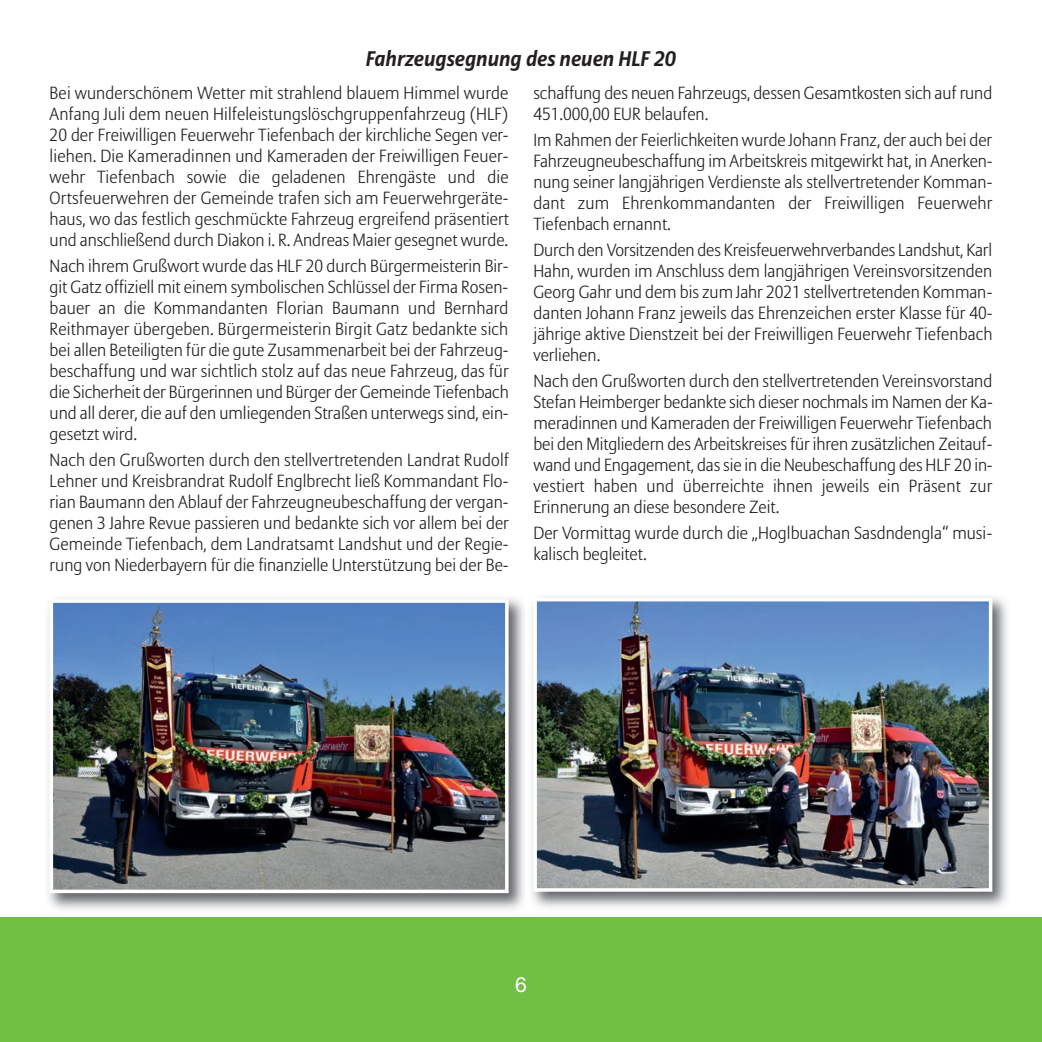
<style>
.page{position:relative;width:1042px;height:1042px;background:#fff}
.page>*{position:absolute;margin:0;border:0;box-sizing:border-box;transform-origin:0 0}
.t1{font:italic 700 21px "Allianz Sans";color:#231f20}
.t2{font:21px "Helvetica Neue";color:#fff}
.t3{font:300 17.5px/21px "Allianz Sans";color:#231f20;text-align:justify}
</style>
<div class="page">
<div style="left:0;top:918px;width:1042px;height:124px;background:#71bf44"></div>
<img style="left:48px;top:598px;width:476px;height:312px">
<img style="left:55px;top:604px;width:448px;height:284px">
<div style="left:50px;top:599px;width:458px;height:294px;border:4px solid #fff"></div>
<img style="left:532px;top:597px;width:475px;height:311px">
<img style="left:538px;top:603px;width:449px;height:283px">
<div style="left:533px;top:598px;width:459px;height:293px;border:4px solid #fff"></div>
<p class="t1" style="left:366px;top:50px;width:312px">Fahrzeugsegnung des neuen HLF 20</p>
<p class="t3" style="left:50px;top:84px;width:461px">Bei wunderschönem Wetter mit strahlend blauem Himmel wurde Anfang Juli dem neuen Hilfeleistungslöschgruppenfahrzeug (HLF)<br>20 der Freiwilligen Feuerwehr Tiefenbach der kirchliche Segen ver&shy;liehen. Die Kameradinnen und Kameraden der Freiwilligen Feuer&shy;wehr Tiefenbach sowie die geladenen Ehrengäste und die Ortsfeuerwehren der Gemeinde trafen sich am Feuerwehrgeräte&shy;haus, wo das festlich geschmückte Fahrzeug ergreifend präsentiert und anschließend durch Diakon i. R. Andreas Maier gesegnet wurde.</p>
<p class="t3" style="left:50px;top:257px;width:460px">Nach ihrem Grußwort wurde das HLF 20 durch Bürgermeisterin Bir&shy;git Gatz offiziell mit einem symbolischen Schlüssel der Firma Rosen&shy;bauer an die Kommandanten Florian Baumann und Bernhard Reithmayer übergeben. Bürgermeisterin Birgit Gatz bedankte sich bei allen Beteiligten für die gute Zusammenarbeit bei der Fahrzeug&shy;beschaffung und war sichtlich stolz auf das neue Fahrzeug, das für die Sicherheit der Bürgerinnen und Bürger der Gemeinde Tiefenbach und all derer, die auf den umliegenden Straßen unterwegs sind, ein&shy;gesetzt wird.</p>
<p class="t3" style="left:50px;top:451px;width:461px">Nach den Grußworten durch den stellvertretenden Landrat Rudolf Lehner und Kreisbrandrat Rudolf Englbrecht ließ Kommandant Flo&shy;rian Baumann den Ablauf der Fahrzeugneubeschaffung der vergan&shy;genen 3 Jahre Revue passieren und bedankte sich vor allem bei der Gemeinde Tiefenbach, dem Landratsamt Landshut und der Regie&shy;rung von Niederbayern für die finanzielle Unterstützung bei der Be-</p>
<p class="t3" style="left:533px;top:84px;width:460px">schaffung des neuen Fahrzeugs, dessen Gesamtkosten sich auf rund<br>451.000,00 EUR belaufen.</p>
<p class="t3" style="left:533px;top:131px;width:460px">Im Rahmen der Feierlichkeiten wurde Johann Franz, der auch bei der Fahrzeugneubeschaffung im Arbeitskreis mitgewirkt hat, in Anerken&shy;nung seiner langjährigen Verdienste als stellvertretender Komman&shy;dant zum Ehrenkommandanten der Freiwilligen Feuerwehr Tiefenbach ernannt.</p>
<p class="t3" style="left:533px;top:241px;width:461px">Durch den Vorsitzenden des Kreisfeuerwehrverbandes Landshut, Karl Hahn, wurden im Anschluss dem langjährigen Vereinsvorsitzenden Georg Gahr und dem bis zum Jahr 2021 stellvertretenden Komman&shy;danten Johann Franz jeweils das Ehrenzeichen erster Klasse für 40- jährige aktive Dienstzeit bei der Freiwilligen Feuerwehr Tiefenbach verliehen.</p>
<p class="t3" style="left:533px;top:372px;width:461px">Nach den Grußworten durch den stellvertretenden Vereinsvorstand Stefan Heimberger bedankte sich dieser nochmals im Namen der Ka&shy;meradinnen und Kameraden der Freiwilligen Feuerwehr Tiefenbach bei den Mitgliedern des Arbeitskreises für ihren zusätzlichen Zeitauf&shy;wand und Engagement, das sie in die Neubeschaffung des HLF 20 in&shy;vestiert haben und überreichte ihnen jeweils ein Präsent zur Erinnerung an diese besondere Zeit.</p>
<p class="t3" style="left:533px;top:524px;width:460px">Der Vormittag wurde durch die „Hoglbuachan Sasdndengla“ musi&shy;kalisch begleitet.</p>
<p class="t2" style="left:515px;top:977px;width:13px">6</p>
</div>
